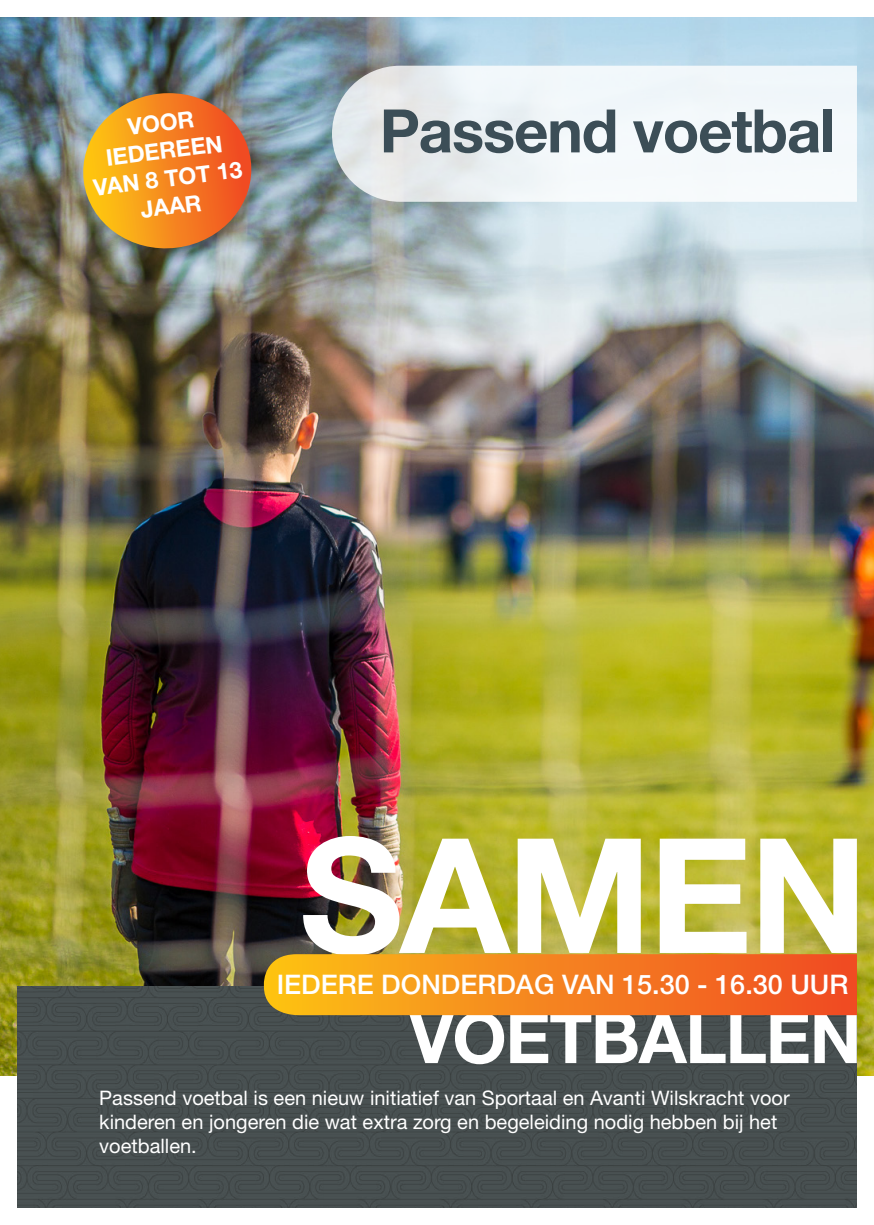
<style>
.page{position:relative;width:874px;height:1225px;background:#fff}
.page>*{position:absolute;margin:0;border:0;box-sizing:border-box;transform-origin:0 0}
.t1{font:700 160px "Helvetica Neue LT Std";letter-spacing:-.02em;color:#fff}
.t2{font:700 70px "Helvetica Neue LT Std";letter-spacing:-.02em;color:#fff}
.t3{font:700 60px "Helvetica Neue LT Std";letter-spacing:-.02em;color:#3c4e57}
.Alineastijl_1{font:500 27px "Helvetica Neue LT Std";color:#fff}
.t4{font:700 23px "Helvetica Neue LT Std";color:#fff}
.t5{font:20px "Helvetica Neue LT Std";color:#fff}
</style>
<div class="page">
<img style="left:0;top:17px;width:873px;height:1059px">
<svg style="left:332px;top:66px;width:524px;height:136px;fill:#f1f7fa"></svg>
<img style="left:17px;top:986px;width:839px;height:222px">
<svg style="left:264px;top:954px;width:592px;height:61px;background:#f3821e"></svg>
<div style="left:80px;top:90px;width:186px;height:173px;background:#231f20;opacity:.3"></div>
<img style="left:78px;top:93px;width:178px;height:160px">
<p class="t4" style="left:126px;top:113px;width:68px;rotate:-7deg">VOOR</p>
<p class="t4" style="left:104px;top:143px;width:119px;rotate:-7deg">IEDEREEN</p>
<p class="t4" style="left:92px;top:173px;width:151px;rotate:-7deg">VAN 8 TOT 13</p>
<p class="t4" style="left:139px;top:196px;width:62px;rotate:-7deg">JAAR</p>
<p class="t3" style="left:379px;top:94px;width:457px">Passend voetbal</p>
<p class="t1" style="left:299px;top:797px;width:569px">SAMEN</p>
<p class="Alineastijl_1" style="left:276px;top:968px;width:573px">IEDERE DONDERDAG VAN 15.30 - 16.30 UUR</p>
<p class="t2" style="left:409px;top:994px;width:453px">VOETBALLEN</p>
<p class="t5" style="left:99px;top:1085px;width:691px">Passend voetbal is een nieuw initiatief van Sportaal en Avanti Wilskracht voor</p>
<p class="t5" style="left:99px;top:1109px;width:679px">kinderen en jongeren die wat extra zorg en begeleiding nodig hebben bij het</p>
<p class="t5" style="left:99px;top:1133px;width:99px">voetballen.</p>
</div>
